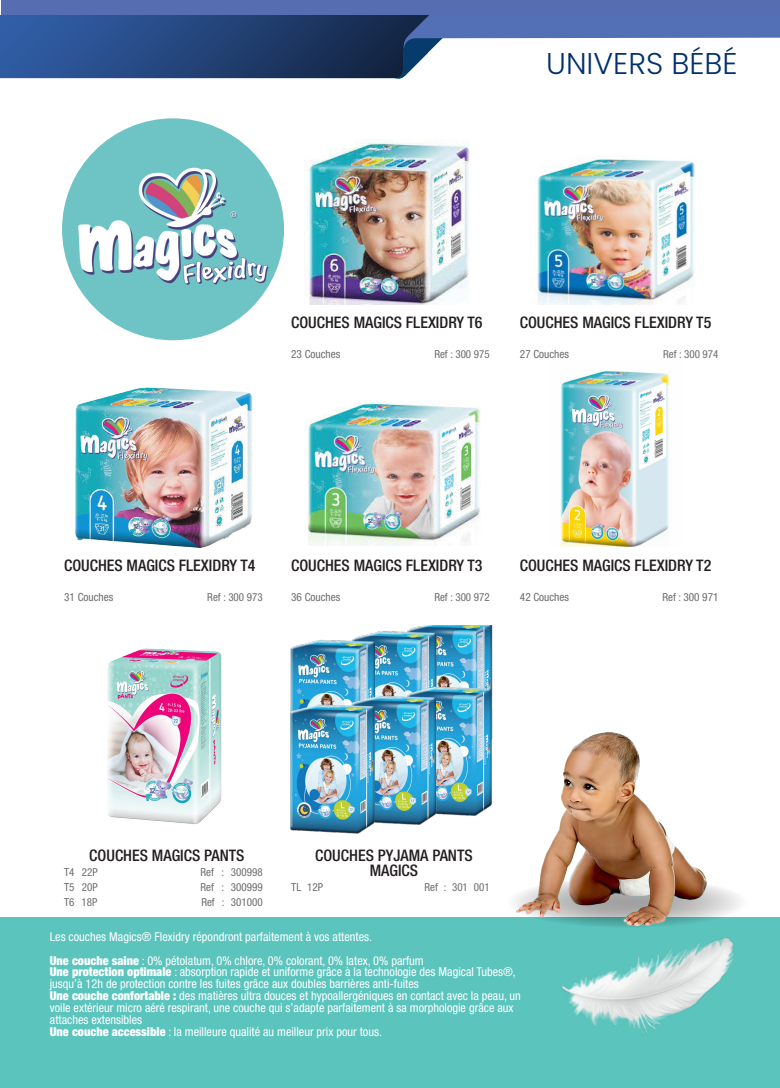
<style>
.page{position:relative;width:780px;height:1088px;background:#fff}
.page>*{position:absolute;margin:0;border:0;box-sizing:border-box;transform-origin:0 0}
.t1{font:300 30px "Poppins";color:#00306d}
.Nom_objet{font:500 condensed 15.88px/15px "Helvetica Neue";color:#231f20;text-align:center}
.texte_exergue{font:condensed 12.25px/11.9px "Helvetica Neue LT Std";color:#fff}
.descriptif_objet{font:condensed 11.25px "Helvetica Neue LT Std";color:#6c6d70}
.descriptif_objet-2{font:condensed 11px "Helvetica Neue LT Std";color:#6c6d70}
.s1{font-size:11px}
.s2{font-family:"Helvetica Neue";font-weight:900}
</style>
<div class="page">
<div style="left:1px;top:0;width:778px;height:17px;background:#576db2"></div>
<img style="left:560px;top:371px;width:110px;height:176px">
<img style="left:308px;top:401px;width:172px;height:145px">
<img style="left:537px;top:157px;width:158px;height:148px">
<img style="left:75px;top:387px;width:177px;height:161px">
<img style="left:306px;top:139px;width:164px;height:166px">
<div style="left:0;top:917px;width:780px;height:171px;background:#5ac4bd"></div>
<img style="left:290px;top:626px;width:203px;height:208px">
<img style="left:107px;top:648px;width:115px;height:176px">
<img style="left:62px;top:118px;width:222px;height:222px;border-radius:111px">
<svg style="left:507px;top:877px;width:241px;height:51px"></svg>
<img style="left:516px;top:732px;width:211px;height:193px">
<img style="left:561px;top:937px;width:173px;height:96px">
<svg style="left:0;top:15px;width:780px;height:64px"></svg>
<p class="t1" style="left:546px;top:46px;width:193px">UNIVERS BÉBÉ</p>
<p class="Nom_objet" style="left:291px;top:314px;width:193px">COUCHES MAGICS FLEXIDRY T6</p>
<p class="descriptif_objet" style="left:291px;top:347px;width:51px">23 Couches</p>
<p class="descriptif_objet-2" style="left:434px;top:347px;width:57px">Ref : 300 975</p>
<p class="Nom_objet" style="left:520px;top:314px;width:193px">COUCHES MAGICS FLEXIDRY T5</p>
<p class="descriptif_objet" style="left:520px;top:347px;width:51px">27 Couches</p>
<p class="descriptif_objet-2" style="left:663px;top:347px;width:57px">Ref : 300 974</p>
<p class="Nom_objet" style="left:64px;top:558px;width:193px">COUCHES MAGICS FLEXIDRY T4</p>
<p class="descriptif_objet" style="left:64px;top:591px;width:51px">31 Couches</p>
<p class="descriptif_objet-2" style="left:207px;top:591px;width:57px">Ref : 300 973</p>
<p class="Nom_objet" style="left:291px;top:558px;width:193px">COUCHES MAGICS FLEXIDRY T3</p>
<p class="descriptif_objet" style="left:291px;top:591px;width:51px">36 Couches</p>
<p class="descriptif_objet-2" style="left:434px;top:591px;width:57px">Ref : 300 972</p>
<p class="Nom_objet" style="left:520px;top:558px;width:193px">COUCHES MAGICS FLEXIDRY T2</p>
<p class="descriptif_objet" style="left:520px;top:591px;width:51px">42 Couches</p>
<p class="descriptif_objet" style="left:662px;top:591px;width:58px"><span class="s1">Ref :</span> 300 971</p>
<p class="Nom_objet" style="left:89px;top:847px;width:157px">COUCHES MAGICS PANTS</p>
<p class="descriptif_objet-2" style="left:64px;top:865px;width:35px">T4 22P</p>
<p class="descriptif_objet-2" style="left:200px;top:865px;width:64px">Ref : 300998</p>
<p class="descriptif_objet-2" style="left:64px;top:880px;width:35px">T5 20P</p>
<p class="descriptif_objet-2" style="left:200px;top:880px;width:64px">Ref : 300999</p>
<p class="descriptif_objet-2" style="left:64px;top:895px;width:35px">T6 18P</p>
<p class="descriptif_objet-2" style="left:201px;top:895px;width:63px">Ref : 301000</p>
<p class="Nom_objet" style="left:315px;top:847px;width:159px">COUCHES PYJAMA PANTS<br>MAGICS</p>
<p class="descriptif_objet-2" style="left:291px;top:880px;width:33px">TL 12P</p>
<p class="descriptif_objet-2" style="left:424px;top:880px;width:67px">Ref : 301 001</p>
<p class="texte_exergue" style="left:50px;top:930px;width:324px">Les couches Magics® Flexidry répondront parfaitement à vos attentes.</p>
<p class="texte_exergue" style="left:50px;top:954px;width:375px"><span class="s2">Une couche saine</span> : 0% pétolatum, 0% chlore, 0% colorant, 0% latex, 0% parfum</p>
<p class="texte_exergue" style="left:50px;top:966px;width:467px"><span class="s2">Une protection optimale</span> : absorption rapide et uniforme grâce à la technologie des Magical Tubes®, jusqu’à 12h de protection contre les fuites grâce aux doubles barrières anti-fuites</p>
<p class="texte_exergue" style="left:50px;top:990px;width:472px"><span class="s2">Une couche confortable :</span> des matières ultra douces et hypoallergéniques en contact avec la peau, un voile extérieur micro aéré respirant, une couche qui s’adapte parfaitement à sa morphologie grâce aux attaches extensibles</p>
<p class="texte_exergue" style="left:50px;top:1025px;width:333px"><span class="s2">Une couche accessible</span> : la meilleure qualité au meilleur prix pour tous.</p>
</div>
